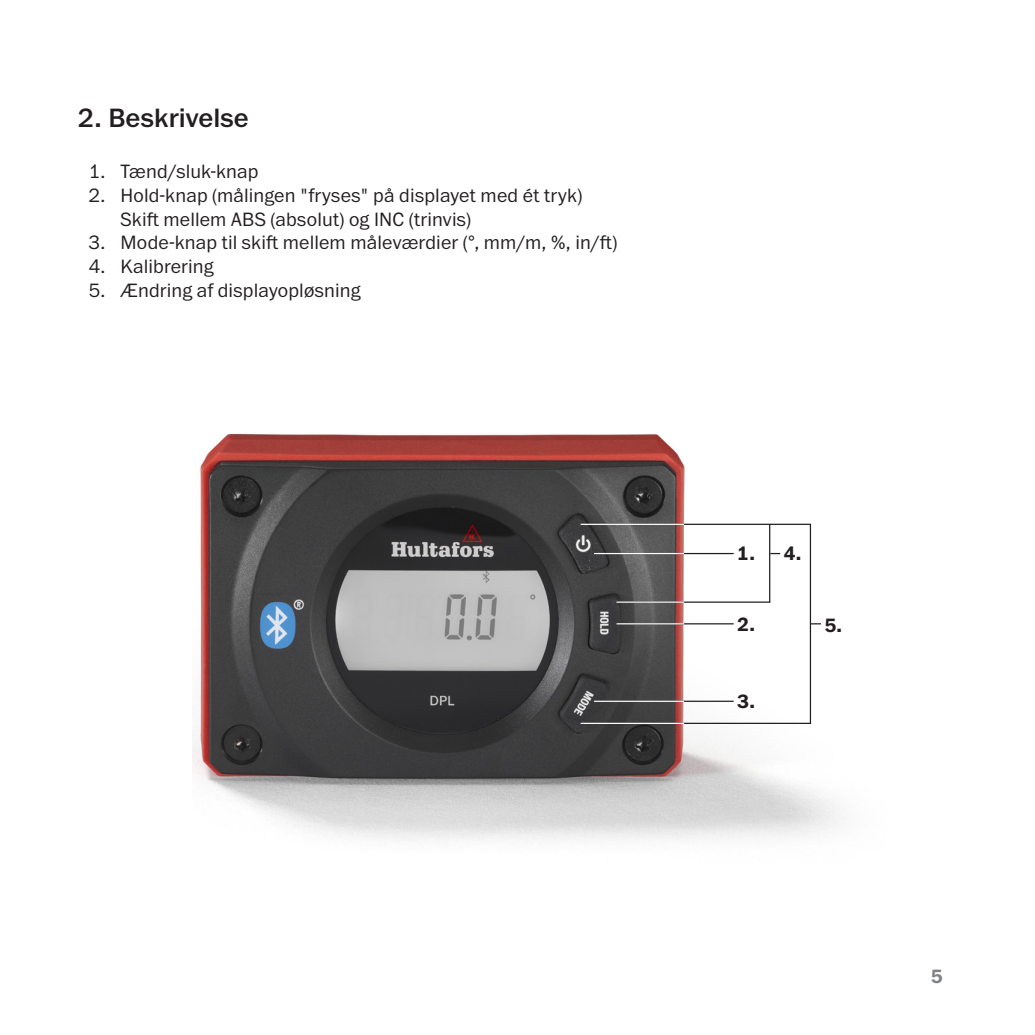
<style>
.page{position:relative;width:1035px;height:1035px;background:#fff}
.page>*{position:absolute;margin:0;border:0;box-sizing:border-box;transform-origin:0 0}
.Head_2{font:500 27.5px "Franklin ITC Pro";color:#231f20}
.Body{font:300 20px/23.8px "Franklin ITC Pro";letter-spacing:.01em;color:#231f20}
.Head_4{font:700 20px "Franklin ITC Pro";color:#231f20}
.t1{font:700 20px "Franklin ITC Pro";color:#808285}
</style>
<div class="page">
<img style="left:192px;top:433px;width:652px;height:408px">
<hr style="left:594px;top:553px;width:139px;height:1px;background:#231f20">
<hr style="left:580px;top:524px;width:231px;height:1px;background:#231f20">
<hr style="left:580px;top:722px;width:231px;height:2px;background:#231f20">
<hr style="left:616px;top:601px;width:154px;height:2px;background:#231f20">
<hr style="left:769px;top:524px;width:1px;height:78px;background:#231f20">
<hr style="left:810px;top:524px;width:1px;height:199px;background:#231f20">
<hr style="left:616px;top:623px;width:117px;height:1px;background:#231f20">
<hr style="left:594px;top:700px;width:139px;height:2px;background:#231f20">
<hr style="left:580px;top:524px;width:104px;height:1px;background:#fff">
<hr style="left:594px;top:553px;width:90px;height:1px;background:#fff">
<hr style="left:616px;top:601px;width:68px;height:2px;background:#fff">
<hr style="left:616px;top:623px;width:68px;height:1px;background:#fff">
<hr style="left:594px;top:700px;width:90px;height:2px;background:#fff">
<hr style="left:580px;top:722px;width:104px;height:2px;background:#fff">
<p class="Head_2" style="left:78px;top:103px;width:172px">2. Beskrivelse</p>
<p class="Body" style="left:89px;top:160px;width:171px">1. Tænd/sluk-knap</p>
<p class="Body" style="left:120px;top:184px;width:463px;text-indent:-32px">2. Hold-knap (målingen "fryses" på displayet med ét tryk)<br>Skift mellem ABS (absolut) og INC (trinvis)</p>
<p class="Body" style="left:89px;top:231px;width:530px">3. Mode-knap til skift mellem måleværdier (°, mm/m, %, in/ft)</p>
<p class="Body" style="left:89px;top:255px;width:126px">4. Kalibrering</p>
<p class="Body" style="left:89px;top:279px;width:273px">5. Ændring af displayopløsning</p>
<p class="Head_4" style="left:737px;top:542px;width:19px">1.</p>
<p class="Head_4" style="left:783px;top:542px;width:19px">4.</p>
<p class="Head_4" style="left:737px;top:612px;width:19px">2.</p>
<p class="Head_4" style="left:824px;top:613px;width:19px">5.</p>
<p class="Head_4" style="left:737px;top:690px;width:19px">3.</p>
<p class="t1" style="left:931px;top:964px;width:13px">5</p>
</div>
